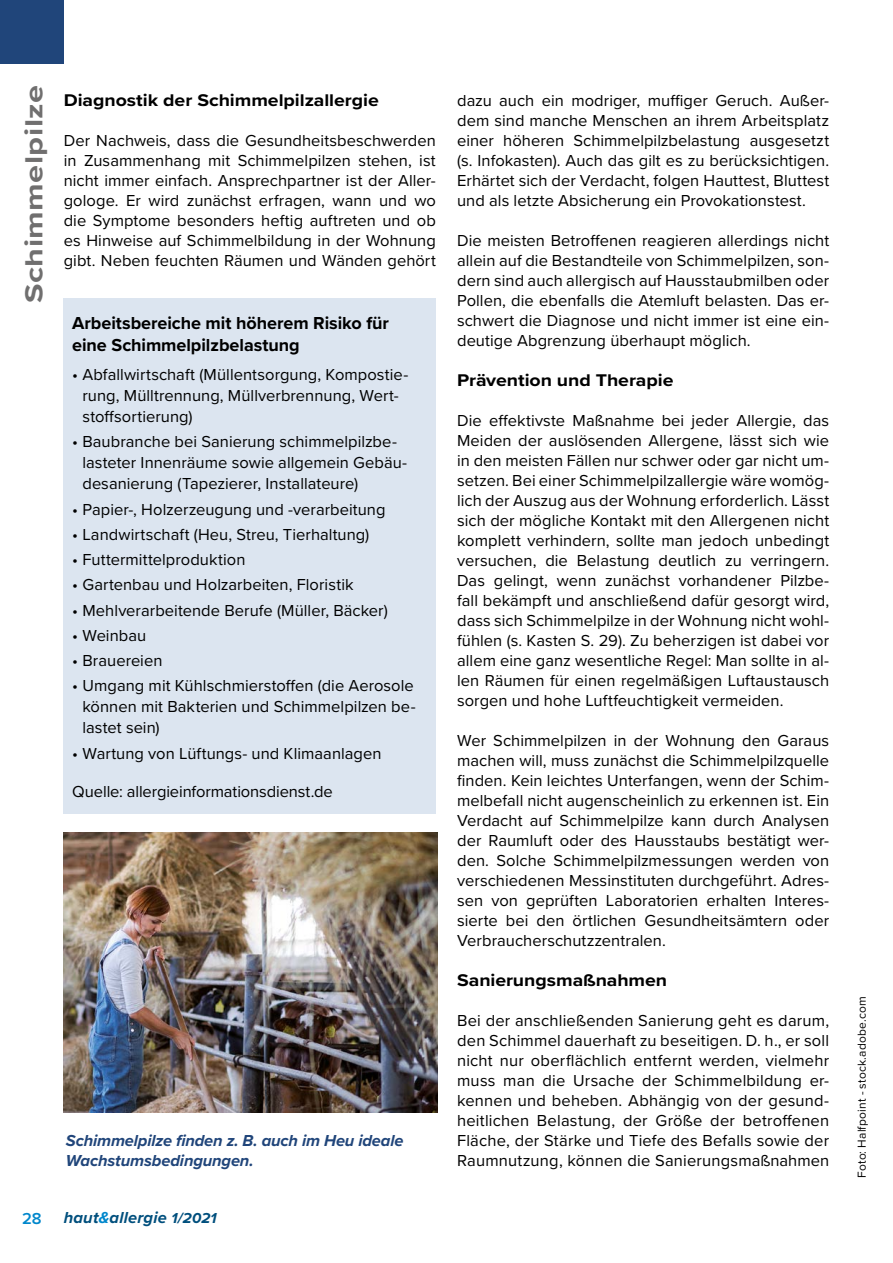
<style>
.page{position:relative;width:893px;height:1263px;background:#fff}
.page>*{position:absolute;margin:0;border:0;box-sizing:border-box;transform-origin:0 0}
.t1{font:700 25.65px "Proxima Nova";letter-spacing:.015em;color:#706f6f;scale:1.26 1}
.t2{font:700 18px/21.6px "Proxima Nova";letter-spacing:-.005em;color:#000}
.t3{font:700 17.55px "Proxima Nova";letter-spacing:-.005em;color:#000;scale:1.11 1}
.t4{font:16.5px/20px "Proxima Nova";letter-spacing:.005em;color:#000;text-align:justify}
.t5{font:italic 700 16.5px/20px "Proxima Nova";letter-spacing:-.01em;color:#20457a}
.t6{font:italic 700 16.5px "Proxima Nova";letter-spacing:.01em;color:#004f7d}
.t7{font:600 16.5px "Proxima Nova";color:#0087cc}
.t8{font:12px "Proxima Nova";letter-spacing:.015em;color:#000}
.s1{color:#0087cc}
.s2{font-size:15px}
</style>
<div class="page">
<div style="left:64px;top:298px;width:372px;height:516px;background:#dce5f0"></div>
<img style="left:64px;top:832px;width:374px;height:280px">
<div style="left:0;top:0;width:64px;height:64px;background:#20457a"></div>
<h1 class="t1" style="left:15px;top:303px;width:175px;rotate:-90deg">Schimmelpilze</h1>
<p class="t3" style="left:64px;top:87px;width:285px">Diagnostik der Schimmelpilzallergie</p>
<p class="t4" style="left:64px;top:130px;width:374px">Der Nachweis, dass die Gesundheitsbeschwerden in Zusammenhang mit Schimmelpilzen stehen, ist nicht immer einfach. Ansprechpartner ist der Aller&shy;gologe. Er wird zunächst erfragen, wann und wo die Symptome besonders heftig auftreten und ob es Hinweise auf Schimmelbildung in der Wohnung gibt. Neben feuchten Räumen und Wänden gehört</p>
<p class="t2" style="left:72px;top:312px;width:318px">Arbeitsbereiche mit höherem Risiko für eine Schimmelpilzbelastung</p>
<p class="t4" style="left:82px;top:363px;width:327px;line-height:21px;text-align:left;text-indent:-10px">• Abfallwirtschaft (Müllentsorgung, Kompostie&shy;rung, Mülltrennung, Müllverbrennung, Wert&shy;stoffsortierung)</p>
<p class="t4" style="left:82px;top:431px;width:326px;line-height:21px;text-align:left;text-indent:-10px">• Baubranche bei Sanierung schimmelpilzbe&shy;lasteter Innenräume sowie allgemein Gebäu&shy;desanierung (Tapezierer, Installateure)</p>
<p class="t4" style="left:72px;top:498px;width:315px">• Papier-, Holzerzeugung und -verarbeitung</p>
<p class="t4" style="left:72px;top:524px;width:298px">• Landwirtschaft (Heu, Streu, Tierhaltung)</p>
<p class="t4" style="left:72px;top:549px;width:175px">• Futtermittelproduktion</p>
<p class="t4" style="left:72px;top:574px;width:283px">• Gartenbau und Holzarbeiten, Floristik</p>
<p class="t4" style="left:72px;top:599px;width:317px">• Mehlverarbeitende Berufe (Müller, Bäcker)</p>
<p class="t4" style="left:72px;top:625px;width:75px">• Weinbau</p>
<p class="t4" style="left:72px;top:650px;width:92px">• Brauereien</p>
<p class="t4" style="left:82px;top:674px;width:335px;line-height:21px;text-indent:-10px">• Umgang mit Kühlschmierstoffen (die Aerosole können mit Bakterien und Schimmelpilzen be&shy;lastet sein)</p>
<p class="t4" style="left:72px;top:742px;width:311px">• Wartung von Lüftungs- und Klimaanlagen</p>
<p class="t4" style="left:72px;top:780px;width:262px">Quelle: allergieinformationsdienst.de</p>
<p class="t5" style="left:66px;top:1130px;width:339px">Schimmelpilze finden z. B. auch im Heu ideale<br>Wachstumsbedingungen.</p>
<p class="t7" style="left:22px;top:1206px;width:21px">28</p>
<p class="t6" style="left:64px;top:1205px;width:154px">haut<span class="s1">&amp;</span>allergie <span class="s2">1/2021</span></p>
<p class="t4" style="left:457px;top:90px;width:374px">dazu auch ein modriger, muffiger Geruch. Außer&shy;dem sind manche Menschen an ihrem Arbeitsplatz einer höheren Schimmelpilzbelastung ausgesetzt (s. Infokasten). Auch das gilt es zu berücksichtigen.<br>Erhärtet sich der Verdacht, folgen Hauttest, Bluttest und als letzte Absicherung ein Provokationstest.</p>
<p class="t4" style="left:457px;top:230px;width:374px">Die meisten Betroffenen reagieren allerdings nicht allein auf die Bestandteile von Schimmelpilzen, son&shy;dern sind auch allergisch auf Hausstaubmilben oder Pollen, die ebenfalls die Atemluft belasten. Das er&shy;schwert die Diagnose und nicht immer ist eine ein&shy;deutige Abgrenzung überhaupt möglich.</p>
<p class="t3" style="left:457px;top:367px;width:196px">Prävention und Therapie</p>
<p class="t4" style="left:457px;top:410px;width:374px">Die effektivste Maßnahme bei jeder Allergie, das Meiden der auslösenden Allergene, lässt sich wie in den meisten Fällen nur schwer oder gar nicht um&shy;setzen. Bei einer Schimmelpilzallergie wäre womög&shy;lich der Auszug aus der Wohnung erforderlich. Lässt sich der mögliche Kontakt mit den Allergenen nicht komplett verhindern, sollte man jedoch unbedingt versuchen, die Belastung deutlich zu verringern.<br>Das gelingt, wenn zunächst vorhandener Pilzbe&shy;fall bekämpft und anschließend dafür gesorgt wird, dass sich Schimmelpilze in der Wohnung nicht wohl&shy;fühlen (s. Kasten S. 29). Zu beherzigen ist dabei vor allem eine ganz wesentliche Regel: Man sollte in al&shy;len Räumen für einen regelmäßigen Luftaustausch sorgen und hohe Luftfeuchtigkeit vermeiden.</p>
<p class="t4" style="left:457px;top:730px;width:374px">Wer Schimmelpilzen in der Wohnung den Garaus machen will, muss zunächst die Schimmelpilzquelle finden. Kein leichtes Unterfangen, wenn der Schim&shy;melbefall nicht augenscheinlich zu erkennen ist. Ein Verdacht auf Schimmelpilze kann durch Analysen der Raumluft oder des Hausstaubs bestätigt wer&shy;den. Solche Schimmelpilzmessungen werden von verschiedenen Messinstituten durchgeführt. Adres&shy;sen von geprüften Laboratorien erhalten Interes&shy;sierte bei den örtlichen Gesundheitsämtern oder Verbraucherschutzzentralen.</p>
<p class="t3" style="left:457px;top:967px;width:191px">Sanierungsmaßnahmen</p>
<p class="t4" style="left:457px;top:1009px;width:374px">Bei der anschließenden Sanierung geht es darum, den Schimmel dauerhaft zu beseitigen. D. h., er soll nicht nur oberflächlich entfernt werden, vielmehr muss man die Ursache der Schimmelbildung er&shy;kennen und beheben. Abhängig von der gesund&shy;heitlichen Belastung, der Größe der betroffenen Fläche, der Stärke und Tiefe des Befalls sowie der Raumnutzung, können die Sanierungsmaßnahmen</p>
<p class="t8" style="left:853px;top:1178px;width:183px;rotate:-90deg">Foto: Halfpoint - stock.adobe.com</p>
</div>
